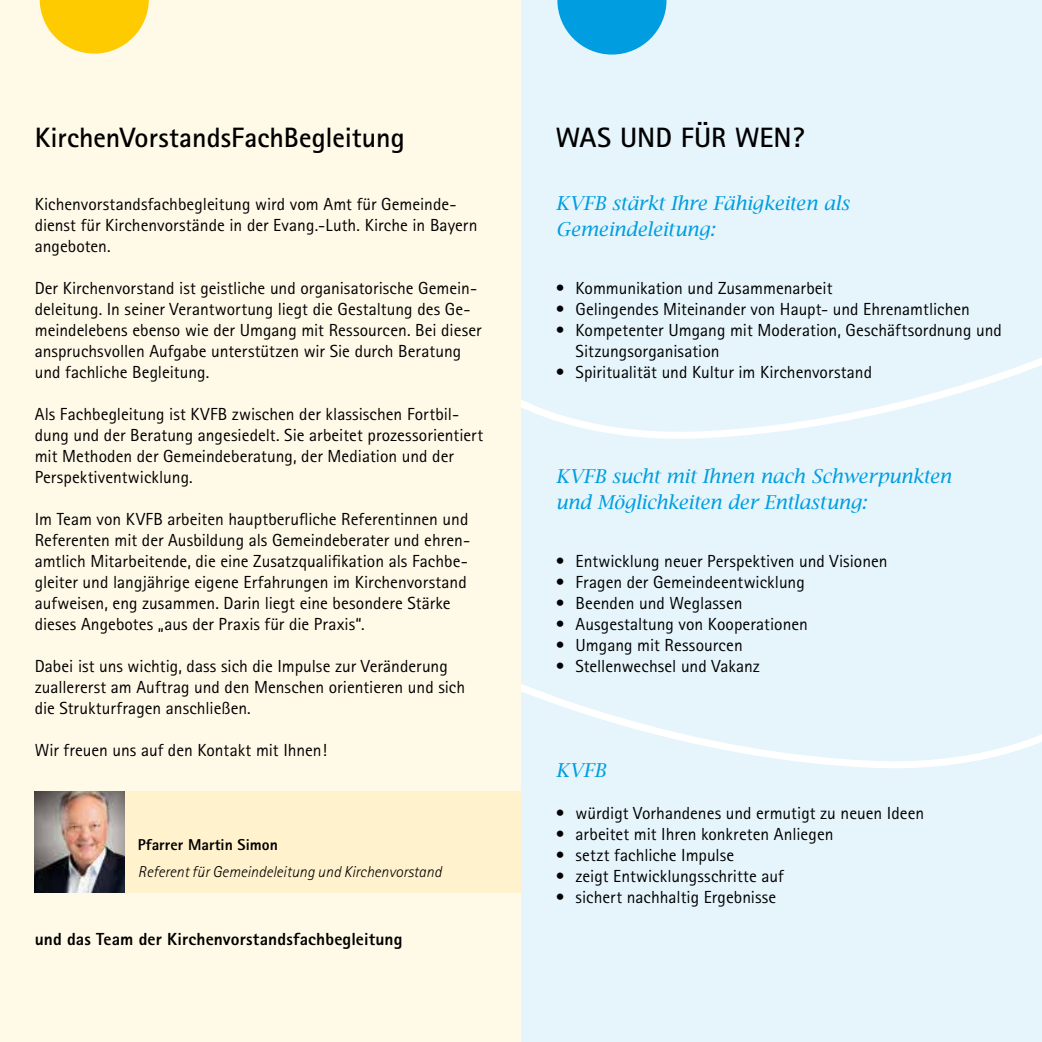
<style>
.page{position:relative;width:1042px;height:1042px;background:#fff}
.page>*{position:absolute;margin:0;border:0;box-sizing:border-box;transform-origin:0 0}
.t1{font:700 28px "Rotis Sans Serif";color:#000}
.t2{font:italic 19.25px/26.2px "Lucida Bright";letter-spacing:-.01em;color:#009ee0}
.t3{font:17.5px/21px "Rotis Sans Serif";color:#000}
.t4{font:800 17.5px "Rotis Sans Serif";letter-spacing:.005em;color:#000}
.t5{font:italic 300 15.75px "Rotis Sans Serif";color:#000}
.t6{font:800 15.75px "Rotis Sans Serif";color:#000}
</style>
<div class="page">
<div style="left:0;top:0;width:521px;height:1042px;background:#fff9e8"></div>
<div style="left:521px;top:0;width:521px;height:1042px;background:#e6f5fc"></div>
<svg style="left:521px;top:358px;width:521px;height:81px"></svg>
<svg style="left:521px;top:684px;width:521px;height:84px"></svg>
<svg style="left:40px;top:0;width:109px;height:54px"></svg>
<div style="left:35px;top:791px;width:486px;height:101px;background:#fff2cd"></div>
<img style="left:35px;top:791px;width:90px;height:101px">
<svg style="left:557px;top:0;width:109px;height:55px"></svg>
<h1 class="t1" style="left:35px;top:120px;width:371px">KirchenVorstandsFachBegleitung</h1>
<p class="t3" style="left:35px;top:193px;width:444px">Kichenvorstandsfachbegleitung wird vom Amt für Gemeinde&shy;dienst für Kirchenvorstände in der Evang.-Luth. Kirche in Bayern angeboten.</p>
<p class="t3" style="left:35px;top:277px;width:448px">Der Kirchenvorstand ist geistliche und organisatorische Gemein&shy;deleitung. In seiner Verantwortung liegt die Gestaltung des Ge&shy;meindelebens ebenso wie der Umgang mit Ressourcen. Bei dieser anspruchsvollen Aufgabe unterstützen wir Sie durch Beratung und fachliche Begleitung.</p>
<p class="t3" style="left:35px;top:403px;width:450px">Als Fachbegleitung ist KVFB zwischen der klassischen Fortbil&shy;dung und der Beratung angesiedelt. Sie arbeitet prozessorientiert mit Methoden der Gemeindeberatung, der Mediation und der Perspektiventwicklung.</p>
<p class="t3" style="left:35px;top:508px;width:437px">Im Team von KVFB arbeiten hauptberufliche Referentinnen und Referenten mit der Ausbildung als Gemeindeberater und ehren&shy;amtlich Mitarbeitende, die eine Zusatzqualifikation als Fachbe&shy;gleiter und langjährige eigene Erfahrungen im Kirchenvorstand aufweisen, eng zusammen. Darin liegt eine besondere Stärke dieses Angebotes „aus der Praxis für die Praxis“.</p>
<p class="t3" style="left:35px;top:655px;width:432px">Dabei ist uns wichtig, dass sich die Impulse zur Veränderung zuallererst am Auftrag und den Menschen orientieren und sich die Strukturfragen anschließen.</p>
<p class="t3" style="left:35px;top:739px;width:294px">Wir freuen uns auf den Kontakt mit Ihnen!</p>
<p class="t6" style="left:138px;top:835px;width:142px">Pfarrer Martin Simon</p>
<p class="t5" style="left:138px;top:862px;width:305px">Referent für Gemeindeleitung und Kirchenvorstand</p>
<p class="t4" style="left:35px;top:928px;width:369px">und das Team der Kirchenvorstandsfachbegleitung</p>
<h1 class="t1" style="left:556px;top:120px;width:250px">WAS UND FÜR WEN?</h1>
<p class="t2" style="left:556px;top:190px;width:295px">KVFB stärkt Ihre Fähigkeiten als<br>Gemeindeleitung:</p>
<p class="t3" style="left:556px;top:277px;width:278px">• Kommunikation und Zusammenarbeit</p>
<p class="t3" style="left:556px;top:298px;width:416px">• Gelingendes Miteinander von Haupt- und Ehrenamtlichen</p>
<p class="t3" style="left:575px;top:319px;width:428px;text-indent:-20px">• Kompetenter Umgang mit Moderation, Geschäftsordnung und<br>Sitzungsorganisation</p>
<p class="t3" style="left:556px;top:361px;width:318px">• Spiritualität und Kultur im Kirchenvorstand</p>
<p class="t2" style="left:556px;top:463px;width:397px">KVFB sucht mit Ihnen nach Schwerpunkten und Möglichkeiten der Entlastung:</p>
<p class="t3" style="left:556px;top:550px;width:333px">• Entwicklung neuer Perspektiven und Visionen</p>
<p class="t3" style="left:556px;top:571px;width:251px">• Fragen der Gemeindeentwicklung</p>
<p class="t3" style="left:556px;top:592px;width:188px">• Beenden und Weglassen</p>
<p class="t3" style="left:556px;top:613px;width:254px">• Ausgestaltung von Kooperationen</p>
<p class="t3" style="left:556px;top:634px;width:188px">• Umgang mit Ressourcen</p>
<p class="t3" style="left:556px;top:655px;width:206px">• Stellenwechsel und Vakanz</p>
<p class="t2" style="left:556px;top:757px;width:52px">KVFB</p>
<p class="t3" style="left:556px;top:802px;width:370px">• würdigt Vorhandenes und ermutigt zu neuen Ideen</p>
<p class="t3" style="left:556px;top:823px;width:279px">• arbeitet mit Ihren konkreten Anliegen</p>
<p class="t3" style="left:556px;top:844px;width:180px">• setzt fachliche Impulse</p>
<p class="t3" style="left:556px;top:865px;width:230px">• zeigt Entwicklungsschritte auf</p>
<p class="t3" style="left:556px;top:886px;width:222px">• sichert nachhaltig Ergebnisse</p>
</div>
